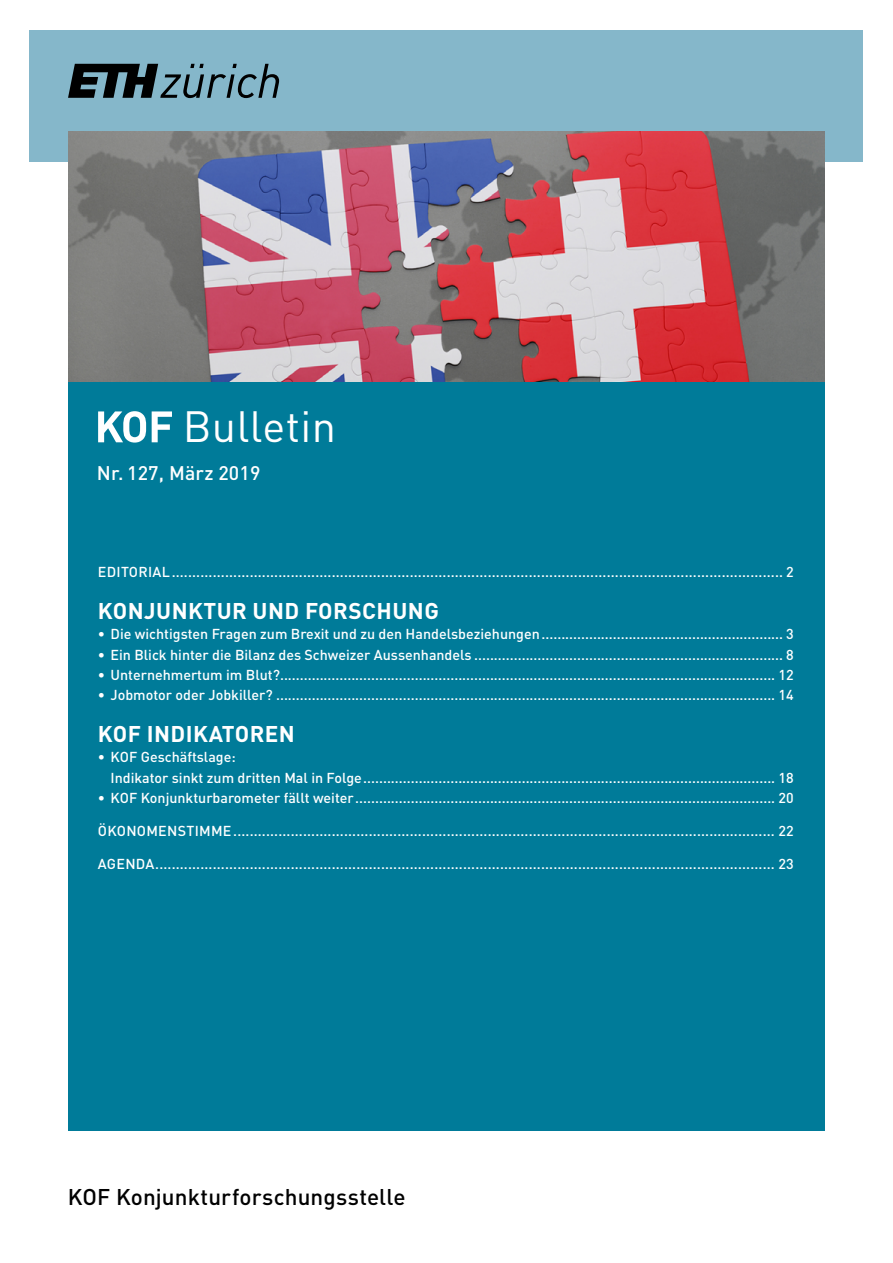
<style>
.page{position:relative;width:893px;height:1263px;background:#fff}
.page>*{position:absolute;margin:0;border:0;box-sizing:border-box;transform-origin:0 0}
.t1{font:43.2px "DIN Pro";letter-spacing:.01em;color:#fff}
.t2{font:700 22.5px "DIN Pro";letter-spacing:.02em;color:#fff}
.t3{font:500 22.5px "DIN Pro";letter-spacing:.005em;color:#000}
.t4{font:500 19.5px "DIN Pro";letter-spacing:.01em;color:#fff}
.t5{font:500 14.25px/20.2px "DIN Pro";color:#fff}
.t6{font:500 14.25px "DIN Pro";letter-spacing:.02em;color:#fff}
</style>
<div class="page">
<div style="left:30px;top:30px;width:833px;height:132px;background:#85b7ca"></div>
<svg style="left:68px;top:64px;width:211px;height:34px"></svg>
<div style="left:68px;top:382px;width:757px;height:749px;background:#007b99"></div>
<svg style="left:98px;top:411px;width:48px;height:32px"></svg>
<svg style="left:152px;top:411px;width:20px;height:31px"></svg>
<img style="left:68px;top:132px;width:757px;height:250px">
<h1 class="t1" style="left:183px;top:393px;width:155px">Bulletin</h1>
<h3 class="t4" style="left:97px;top:457px;width:165px">Nr. 127, März 2019</h3>
<p class="t6" style="left:98px;top:560px;width:697px">EDITORIAL..................................................................................................................................................... 2</p>
<h2 class="t2" style="left:98px;top:592px;width:343px">KONJUNKTUR UND FORSCHUNG</h2>
<p class="t5" style="left:98px;top:623px;width:697px">• Die wichtigsten Fragen zum Brexit und zu den Handelsbeziehungen............................................................. 3</p>
<p class="t5" style="left:98px;top:643px;width:697px">• Ein Blick hinter die Bilanz des Schweizer Aussenhandels .............................................................................. 8</p>
<p class="t5" style="left:98px;top:663px;width:697px">• Unternehmertum im Blut?............................................................................................................................. 12</p>
<p class="t5" style="left:98px;top:683px;width:697px">• Jobmotor oder Jobkiller? .............................................................................................................................. 14</p>
<h2 class="t2" style="left:98px;top:715px;width:199px">KOF INDIKATOREN</h2>
<p class="t5" style="left:111px;top:746px;width:685px;text-indent:-13px">• KOF Geschäftslage:<br>Indikator sinkt zum dritten Mal in Folge........................................................................................................ 18</p>
<p class="t5" style="left:98px;top:786px;width:697px">• KOF Konjunkturbarometer fällt weiter.......................................................................................................... 20</p>
<p class="t6" style="left:98px;top:819px;width:697px">ÖKONOMENSTIMME.................................................................................................................................... 22</p>
<p class="t5" style="left:98px;top:852px;width:697px">AGENDA....................................................................................................................................................... 23</p>
<h2 class="t3" style="left:68px;top:1179px;width:339px">KOF Konjunkturforschungsstelle</h2>
</div>
